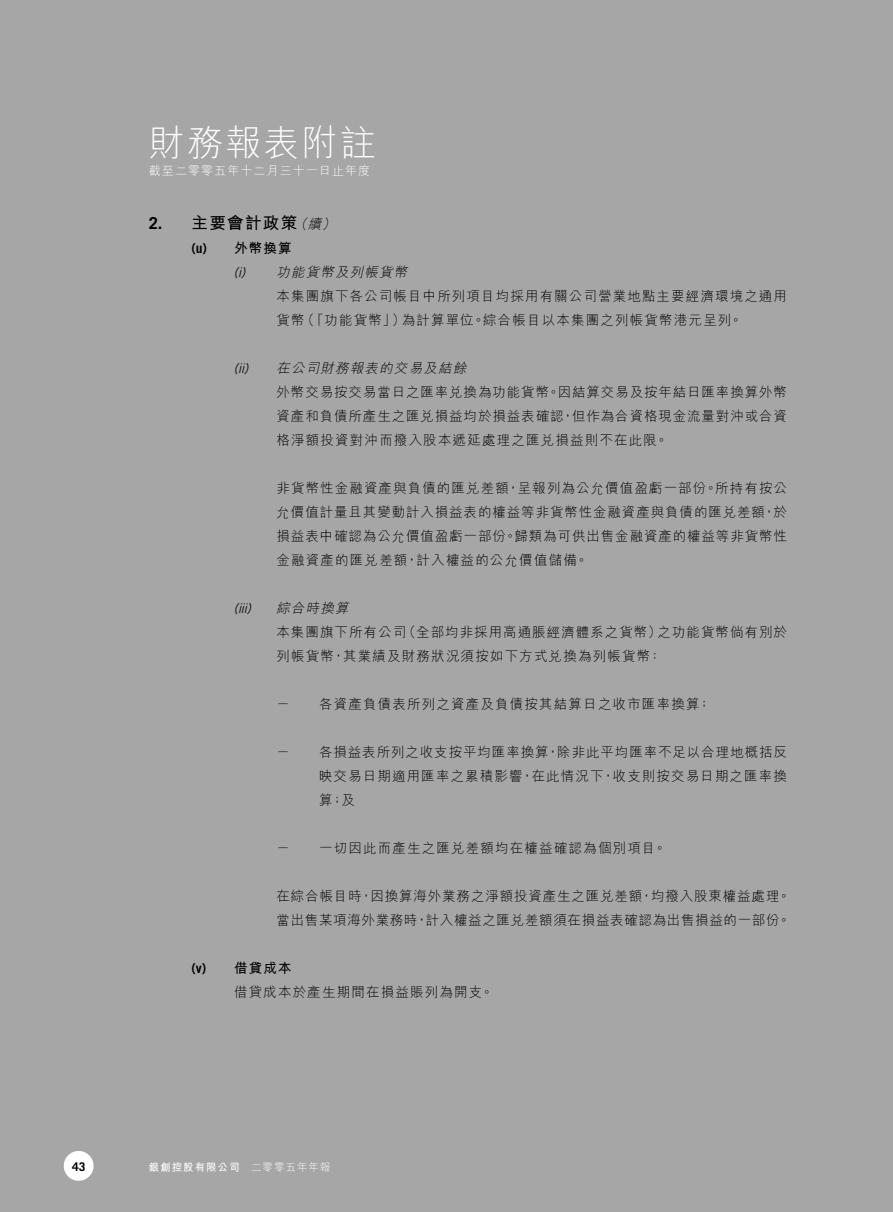
<style>
.page{position:relative;width:893px;height:1212px;background:#fff}
.page>*{position:absolute;margin:0;border:0;box-sizing:border-box;transform-origin:0 0}
.t1{font:300 36px "M Hei";letter-spacing:.06em;color:#fff}
.t2{font:700 16.5px "M Hei";letter-spacing:.08em;color:#000}
.t3{font:300 13.5px/24px "M Hei";letter-spacing:.08em;color:#000}
.t4{font:300 13.5px/24px "M Hei";letter-spacing:.055em;color:#000}
.t5{font:italic 300 13.5px "M Hei";color:#000}
.t6{font:700 13.5px "M Hei";color:#000}
.t7{font:italic 300 13.5px "Trade Gothic";color:#000}
.t8{font:300 12px "M Hei";letter-spacing:.09em;color:#fff}
.t9{font:700 12px "Trade Gothic";color:#000}
.t10{font:700 10.5px "M Hei";letter-spacing:.09em;color:#fff}
.s1{font-family:"Trade Gothic"}
.s2{font-weight:300;font-style:italic;font-size:13.5px}
.s3{font-family:"Trade Gothic";font-style:italic}
.s4{font-style:italic}
.s5{font-family:"Trade Gothic";font-weight:700}
.s6{font-weight:700}
.s7{font-weight:300}
</style>
<div class="page">
<div style="left:0;top:0;width:892px;height:1212px;background:#a6a6a6"></div>
<svg style="left:63px;top:1151px;width:31px;height:30px"></svg>
<p class="t1" style="left:149px;top:129px;width:228px">財務報表附註</p>
<p class="t8" style="left:149px;top:166px;width:223px">截至二零零五年十二月三十一日止年度</p>
<p class="t2" style="left:149px;top:216px;width:191px"><span class="s1">2.</span> 主要會計政策<span class="s2">（續）</span></p>
<p class="t6" style="left:191px;top:243px;width:102px"><span class="s1">(u)</span> 外幣換算</p>
<p class="t5" style="left:234px;top:267px;width:178px"><span class="s1">(i)</span> 功能貨幣及列帳貨幣</p>
<p class="t3" style="left:276px;top:286px;width:512px">本集團旗下各公司帳目中所列項目均採用有關公司營業地點主要經濟環境之通用</p>
<p class="t3" style="left:276px;top:310px;width:468px">貨幣（「功能貨幣」）為計算單位。綜合帳目以本集團之列帳貨幣港元呈列。</p>
<p class="t3" style="left:276px;top:358px;width:512px;text-indent:-43px"><span class="s3">(ii)</span> <span class="s4">在公司財務報表的交易及結餘<br></span>外幣交易按交易當日之匯率兌換為功能貨幣。因結算交易及按年結日匯率換算外幣資產和負債所產生之匯兌損益均於損益表確認，但作為合資格現金流量對沖或合資格淨額投資對沖而撥入股本遞延處理之匯兌損益則不在此限。</p>
<p class="t3" style="left:276px;top:478px;width:512px;text-align:justify">非貨幣性金融資產與負債的匯兌差額，呈報列為公允價值盈虧一部份。所持有按公允價值計量且其變動計入損益表的權益等非貨幣性金融資產與負債的匯兌差額，於損益表中確認為公允價值盈虧一部份。歸類為可供出售金融資產的權益等非貨幣性金融資產的匯兌差額，計入權益的公允價值儲備。</p>
<p class="t7" style="left:234px;top:603px;width:21px">(iii)</p>
<p class="t3" style="left:276px;top:598px;width:512px"><span class="s4">綜合時換算<br></span>本集團旗下所有公司（全部均非採用高通脹經濟體系之貨幣）之功能貨幣倘有別於列帳貨幣，其業績及財務狀況須按如下方式兌換為列帳貨幣：</p>
<p class="t3" style="left:276px;top:694px;width:15px">－</p>
<p class="t3" style="left:319px;top:694px;width:393px">各資產負債表所列之資產及負債按其結算日之收市匯率換算；</p>
<p class="t3" style="left:276px;top:742px;width:15px">－</p>
<p class="t3" style="left:319px;top:742px;width:469px;text-align:justify">各損益表所列之收支按平均匯率換算，除非此平均匯率不足以合理地概括反映交易日期適用匯率之累積影響，在此情況下，收支則按交易日期之匯率換算；及</p>
<p class="t3" style="left:276px;top:838px;width:15px">－</p>
<p class="t3" style="left:319px;top:838px;width:349px">一切因此而產生之匯兌差額均在權益確認為個別項目。</p>
<p class="t4" style="left:276px;top:886px;width:515px">在綜合帳目時，因換算海外業務之淨額投資產生之匯兌差額，均撥入股東權益處理。當出售某項海外業務時，計入權益之匯兌差額須在損益表確認為出售損益的一部份。</p>
<p class="t3" style="left:234px;top:958px;width:261px;text-indent:-42px"><span class="s5">(v)</span> <span class="s6">借貸成本<br></span>借貸成本於產生期間在損益賬列為開支。</p>
<p class="t9" style="left:72px;top:1162px;width:15px">43</p>
<p class="t10" style="left:149px;top:1163px;width:183px">銀創控股有限公司 <span class="s7">二零零五年年報</span></p>
</div>
